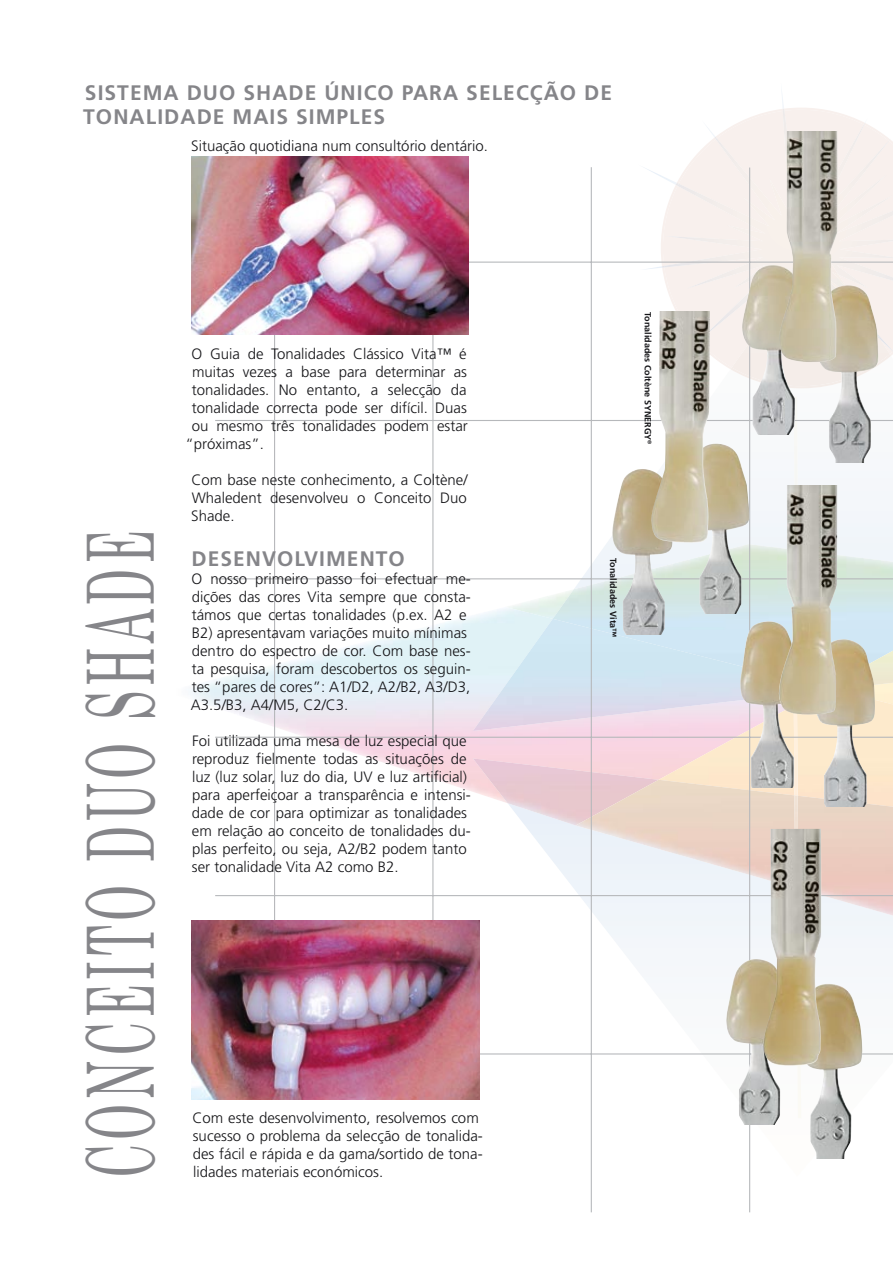
<style>
.page{position:relative;width:893px;height:1263px;background:#fff}
.page>*{position:absolute;margin:0;border:0;box-sizing:border-box;transform-origin:0 0}
.t1{font:93px "Century Schoolbook";letter-spacing:.1em;color:#858589;scale:.5 1}
.t2{font:700 21px/24px "Frutiger";letter-spacing:.05em;color:#858589}
.t3{font:300 15px/18px "Frutiger";color:#151518}
.t4{font:700 9px "Frutiger";color:#151518}
</style>
<div class="page">
<svg style="left:508px;top:825px;width:384px;height:351px"></svg>
<img style="left:239px;top:607px;width:362px;height:196px">
<img style="left:473px;top:758px;width:186px;height:67px">
<img style="left:659px;top:689px;width:233px;height:91px">
<img style="left:576px;top:780px;width:316px;height:151px">
<svg style="left:590px;top:356px;width:302px;height:188px"></svg>
<img style="left:553px;top:544px;width:339px;height:75px">
<img style="left:837px;top:577px;width:55px;height:112px">
<img style="left:473px;top:619px;width:340px;height:112px">
<svg style="left:662px;top:109px;width:230px;height:279px"></svg>
<div style="left:769px;top:245px;width:112px;height:95px;background:#f7f0ed"></div>
<svg style="left:794px;top:435px;width:4px;height:50px"></svg>
<img style="left:794px;top:788px;width:4px;height:41px">
<svg style="left:796px;top:1066px;width:4px;height:52px"></svg>
<hr style="left:274px;top:233px;width:1px;height:865px;background:#b6b8bb">
<hr style="left:432px;top:233px;width:1px;height:865px;background:#b6b8bb">
<hr style="left:591px;top:167px;width:1px;height:1045px;background:#b6b8bb">
<hr style="left:749px;top:168px;width:1px;height:1044px;background:#b6b8bb">
<hr style="left:892px;top:104px;width:1px;height:1108px;background:#b6b8bb">
<hr style="left:215px;top:262px;width:678px;height:1px;background:#b6b8bb">
<hr style="left:215px;top:420px;width:678px;height:1px;background:#b6b8bb">
<hr style="left:215px;top:578px;width:678px;height:1px;background:#b6b8bb">
<hr style="left:215px;top:737px;width:678px;height:1px;background:#b6b8bb">
<hr style="left:215px;top:895px;width:678px;height:1px;background:#b6b8bb">
<hr style="left:215px;top:1053px;width:678px;height:1px;background:#b6b8bb">
<img style="left:192px;top:156px;width:276px;height:179px">
<img style="left:191px;top:921px;width:288px;height:178px">
<img style="left:813px;top:639px;width:63px;height:167px">
<img style="left:740px;top:621px;width:59px;height:167px">
<img style="left:778px;top:485px;width:59px;height:230px">
<img style="left:800px;top:982px;width:63px;height:176px">
<img style="left:726px;top:957px;width:60px;height:167px">
<img style="left:762px;top:829px;width:59px;height:237px">
<img style="left:687px;top:442px;width:63px;height:171px">
<img style="left:611px;top:469px;width:62px;height:166px">
<img style="left:651px;top:311px;width:59px;height:233px">
<img style="left:816px;top:283px;width:62px;height:180px">
<img style="left:741px;top:263px;width:62px;height:172px">
<img style="left:778px;top:132px;width:60px;height:230px">
<h2 class="t2" style="left:83px;top:81px;width:530px">SISTEMA DUO SHADE ÚNICO PARA SELECÇÃO DE<br>TONALIDADE MAIS SIMPLES</h2>
<p class="t3" style="left:191px;top:137px;width:298px">Situação quotidiana num consultório dentário.</p>
<h1 class="t1" style="left:62px;top:1178px;width:1296px;rotate:-90deg">CONCEITO DUO SHADE</h1>
<p class="t3" style="left:192px;top:345px;width:277px">O Guia de Tonalidades Clássico Vita™ é</p>
<p class="t3" style="left:192px;top:363px;width:276px">muitas vezes a base para determinar as</p>
<p class="t3" style="left:192px;top:381px;width:276px">tonalidades. No entanto, a selecção da</p>
<p class="t3" style="left:192px;top:399px;width:277px">tonalidade correcta pode ser difícil. Duas</p>
<p class="t3" style="left:192px;top:417px;width:278px">ou mesmo três tonalidades podem estar</p>
<p class="t3" style="left:186px;top:435px;width:80px">“próximas”.</p>
<p class="t3" style="left:191px;top:471px;width:278px;text-align:justify">Com base neste conhecimento, a Coltène/ Whaledent desenvolveu o Conceito Duo Shade.</p>
<h2 class="t2" style="left:191px;top:547px;width:215px">DESENVOLVIMENTO</h2>
<p class="t3" style="left:191px;top:570px;width:282px">O nosso primeiro passo foi efectuar me&shy;dições das cores Vita sempre que consta&shy;támos que certas tonalidades (p.ex. A2 e B2) apresentavam variações muito mínimas dentro do espectro de cor. Com base nes&shy;ta pesquisa, foram descobertos os seguin&shy;tes “pares de cores”: A1/D2, A2/B2, A3/D3, A3.5/B3, A4/M5, C2/C3.</p>
<p class="t3" style="left:192px;top:732px;width:281px">Foi utilizada uma mesa de luz especial que reproduz fielmente todas as situações de luz (luz solar, luz do dia, UV e luz artificial) para aperfeiçoar a transparência e intensi&shy;dade de cor para optimizar as tonalidades em relação ao conceito de tonalidades du&shy;plas perfeito, ou seja, A2/B2 podem tanto ser tonalidade Vita A2 como B2.</p>
<p class="t3" style="left:192px;top:1109px;width:292px">Com este desenvolvimento, resolvemos com sucesso o problema da selecção de tonalida&shy;des fácil e rápida e da gama/sortido de tona&shy;lidades materiais económicos.</p>
<p class="t4" style="left:653px;top:312px;width:134px;rotate:90deg">Tonalidades Coltène SYNERGY<sup>®</sup></p>
<p class="t4" style="left:619px;top:558px;width:80px;rotate:90deg">Tonalidades Vita™</p>
</div>
